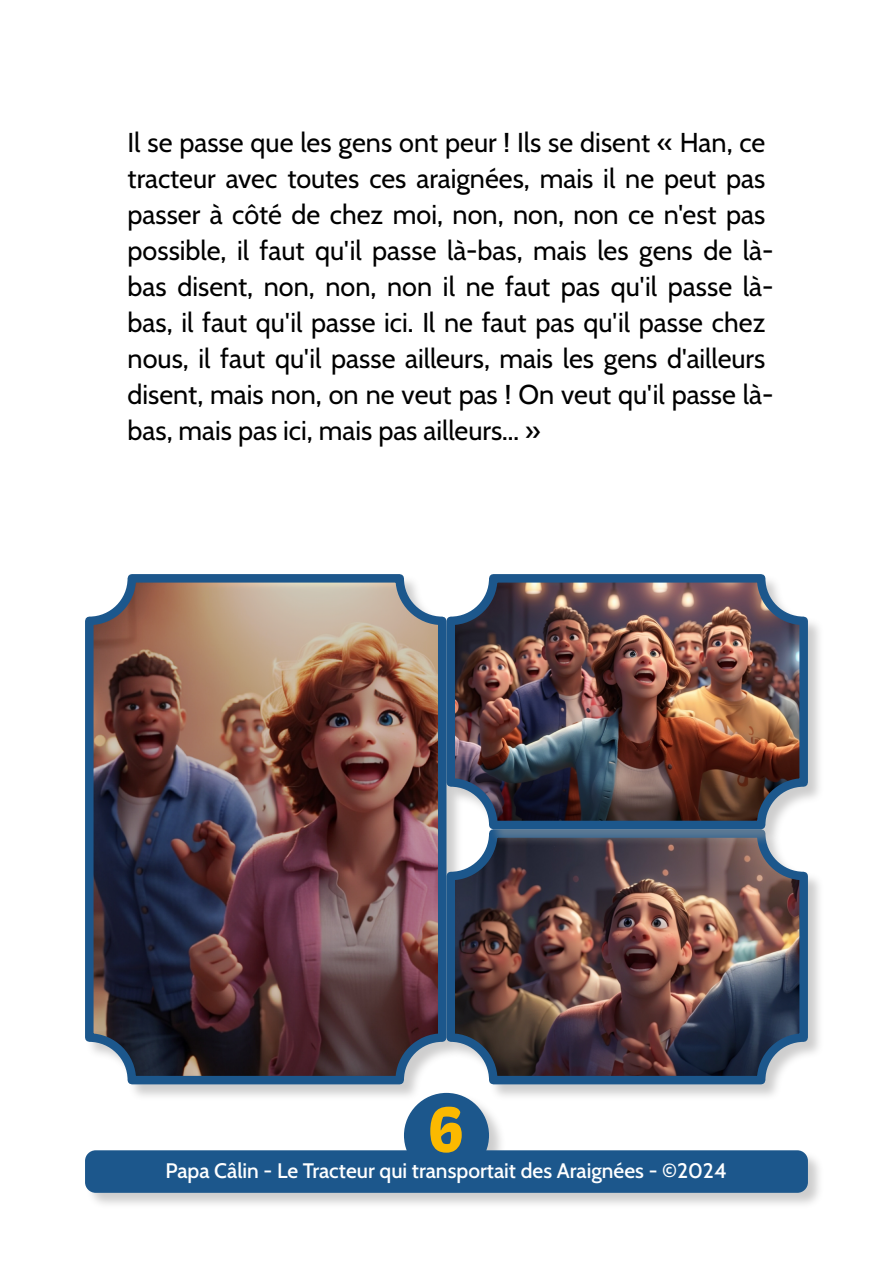
<style>
.page{position:relative;width:893px;height:1263px;background:#fff}
.page>*{position:absolute;margin:0;border:0;box-sizing:border-box;transform-origin:0 0}
.t1{font:60px "Kavoon";color:#fbb900}
.t2{font:27.3px/36px "Cabin";color:#000}
.t3{font:500 21px "Cabin";color:#fff}
</style>
<div class="page">
<div style="left:85px;top:574px;width:378px;height:527px;background:#9d9c9c;opacity:.5"></div>
<img style="left:89px;top:578px;width:353px;height:502px;border-radius:43px">
<div style="left:85px;top:574px;width:361px;height:510px;border:9px solid #1c578c;border-radius:43px"></div>
<div style="left:404px;top:1093px;width:102px;height:102px;background:#9d9c9c;opacity:.5"></div>
<div style="left:404px;top:1093px;width:85px;height:85px;background:#1c578c;border-radius:50%"></div>
<div style="left:85px;top:1150px;width:740px;height:60px;background:#9d9c9c;opacity:.5"></div>
<div style="left:85px;top:1150px;width:723px;height:43px;background:#1c578c;border-radius:11px"></div>
<div style="left:446px;top:829px;width:379px;height:272px;background:#9d9c9c;opacity:.5"></div>
<img style="left:451px;top:833px;width:353px;height:247px;border-radius:43px">
<div style="left:446px;top:829px;width:362px;height:255px;border:9px solid #1c578c;border-radius:43px"></div>
<div style="left:446px;top:574px;width:379px;height:272px;background:#9d9c9c;opacity:.5"></div>
<img style="left:451px;top:578px;width:353px;height:247px;border-radius:43px">
<div style="left:446px;top:574px;width:362px;height:255px;border:9px solid #1c578c;border-radius:43px"></div>
<p class="t2" style="left:128px;top:124px;width:647px">Il se passe que les gens ont peur ! Ils se disent « Han, ce tracteur avec toutes ces araignées, mais il ne peut pas passer à côté de chez moi, non, non, non ce n'est pas possible, il faut qu'il passe là-bas, mais les gens de là&shy;bas disent, non, non, non il ne faut pas qu'il passe là&shy;bas, il faut qu'il passe ici. Il ne faut pas qu'il passe chez nous, il faut qu'il passe ailleurs, mais les gens d'ailleurs disent, mais non, on ne veut pas ! On veut qu'il passe là&shy;bas, mais pas ici, mais pas ailleurs... »</p>
<h1 class="t1" style="left:427px;top:1093px;width:38px">6</h1>
<p class="t3" style="left:165px;top:1158px;width:563px">Papa Câlin - Le Tracteur qui transportait des Araignées - ©2024</p>
</div>
